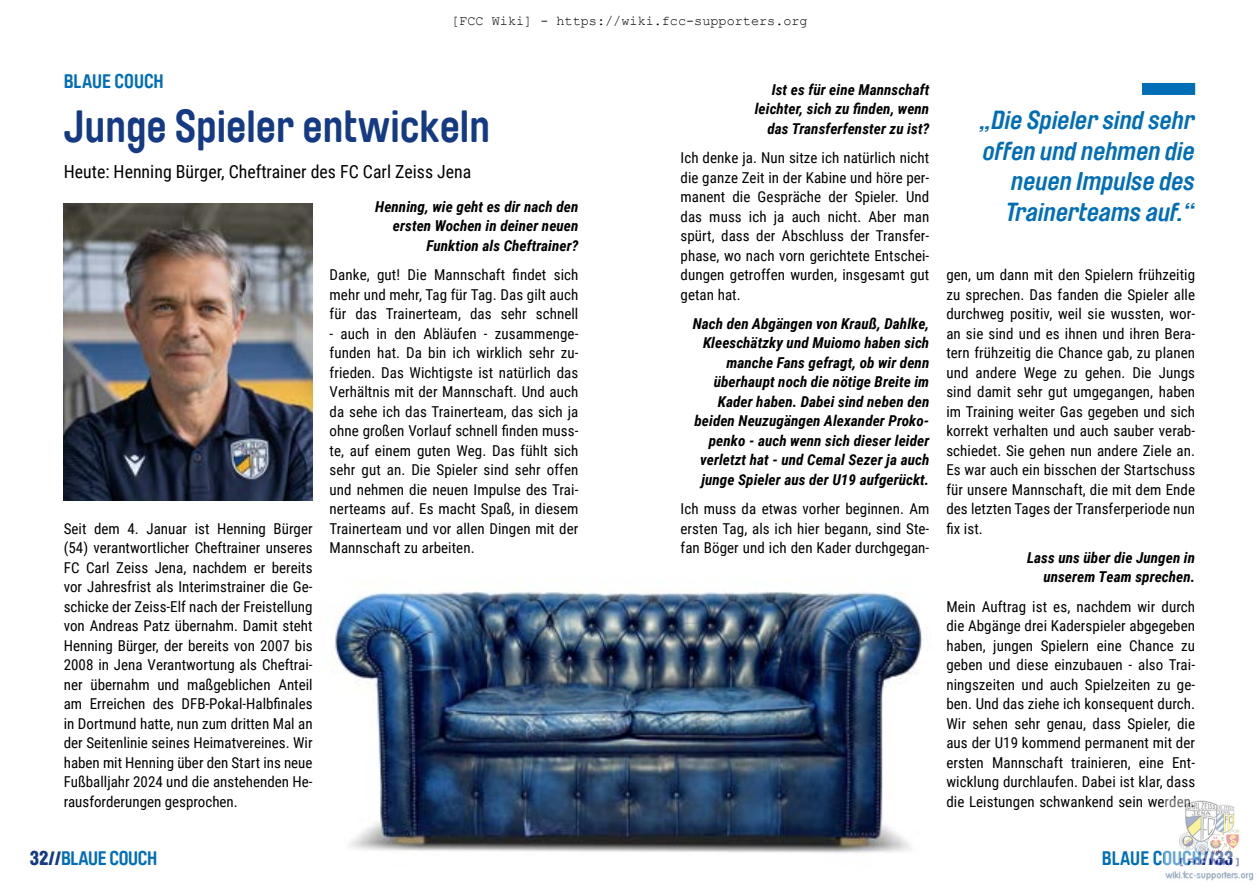
<style>
.page{position:relative;width:1259px;height:893px;background:#fff}
.page>*{position:absolute;margin:0;border:0;box-sizing:border-box;transform-origin:0 0}
.t1{font:700 45px "Brauer Neue";letter-spacing:.005em;color:#143a84}
.t2{font:italic 700 25.5px/30.6px "Brauer Neue";color:#006eb7;text-align:right}
.t3{font:700 19.5px "Brauer Neue";color:#006eb7}
.t4{font:18px "Roboto Condensed";color:#000}
.t5{font:15.75px "Anton";color:#143a84}
.t6{font:15px/19.5px "Roboto Condensed";letter-spacing:.005em;color:#000;text-align:justify}
.t7{font:italic 700 15px/19.5px "Roboto Condensed";letter-spacing:.005em;color:#000;text-align:right}
.t8{font:13.5px "Courier New";color:#000}
.s1{font-weight:900;color:#143a84}
.s2{font-family:"Anton";font-weight:400;font-size:15.75px;color:#143a84}
.s3{font-family:"Brauer Neue";font-weight:900;font-size:19.5px}
</style>
<div class="page">
<img style="left:334px;top:591px;width:588px;height:263px">
<img style="left:64px;top:203px;width:249px;height:298px">
<div style="left:1142px;top:83px;width:53px;height:12px;background:#006eb7"></div>
<img style="left:1165px;top:800px;width:89px;height:81px">
<p class="t8" style="left:451px;top:13px;width:358px">[FCC Wiki] - https://wiki.fcc-supporters.org</p>
<h3 class="t3" style="left:64px;top:70px;width:102px">BLAUE COUCH</h3>
<h1 class="t1" style="left:64px;top:101px;width:428px">Junge Spieler entwickeln</h1>
<p class="t4" style="left:64px;top:159px;width:409px">Heute: Henning Bürger, Cheftrainer des FC Carl Zeiss Jena</p>
<p class="t6" style="left:64px;top:518px;width:250px">Seit dem 4. Januar ist Henning Bürger (54) verantwortlicher Cheftrainer unseres FC Carl Zeiss Jena, nachdem er bereits vor Jahresfrist als Interimstrainer die Ge&shy;schicke der Zeiss-Elf nach der Freistellung von Andreas Patz übernahm. Damit steht Henning Bürger, der bereits von 2007 bis 2008 in Jena Verantwortung als Cheftrai&shy;ner übernahm und maßgeblichen Anteil am Erreichen des DFB-Pokal-Halbfinales in Dortmund hatte, nun zum dritten Mal an der Seitenlinie seines Heimatvereines. Wir haben mit Henning über den Start ins neue Fußballjahr 2024 und die anstehenden He&shy;rausforderungen gesprochen.</p>
<p class="t7" style="left:375px;top:196px;width:205px">Henning, wie geht es dir nach den ersten Wochen in deiner neuen<br>Funktion als Cheftrainer?</p>
<p class="t6" style="left:330px;top:264px;width:250px">Danke, gut! Die Mannschaft findet sich mehr und mehr, Tag für Tag. Das gilt auch für das Trainerteam, das sehr schnell</p>
<p class="t6" style="left:330px;top:323px;width:250px">- auch in den Abläufen - zusammenge&shy;funden hat. Da bin ich wirklich sehr zu&shy;frieden. Das Wichtigste ist natürlich das Verhältnis mit der Mannschaft. Und auch da sehe ich das Trainerteam, das sich ja ohne großen Vorlauf schnell finden muss&shy;te, auf einem guten Weg. Das fühlt sich sehr gut an. Die Spieler sind sehr offen und nehmen die neuen Impulse des Trai&shy;nerteams auf. Es macht Spaß, in diesem Trainerteam und vor allen Dingen mit der Mannschaft zu arbeiten.</p>
<p class="t7" style="left:755px;top:79px;width:176px">Ist es für eine Mannschaft leichter, sich zu finden, wenn das Transferfenster zu ist?</p>
<p class="t6" style="left:680px;top:147px;width:250px">Ich denke ja. Nun sitze ich natürlich nicht die ganze Zeit in der Kabine und höre per&shy;manent die Gespräche der Spieler. Und das muss ich ja auch nicht. Aber man spürt, dass der Abschluss der Transfer&shy;phase, wo nach vorn gerichtete Entschei&shy;dungen getroffen wurden, insgesamt gut getan hat.</p>
<p class="t7" style="left:692px;top:313px;width:238px">Nach den Abgängen von Krauß, Dahlke, Kleeschätzky und Muiomo haben sich manche Fans gefragt, ob wir denn überhaupt noch die nötige Breite im Kader haben. Dabei sind neben den beiden Neuzugängen Alexander Proko&shy;penko - auch wenn sich dieser leider verletzt hat - und Cemal Sezer ja auch junge Spieler aus der U19 aufgerückt.</p>
<p class="t6" style="left:680px;top:498px;width:250px">Ich muss da etwas vorher beginnen. Am ersten Tag, als ich hier begann, sind Ste&shy;fan Böger und ich den Kader durchgegan-</p>
<h2 class="t2" style="left:980px;top:105px;width:217px">„Die Spieler sind sehr offen und nehmen die neuen Impulse des<br>Trainerteams auf.“</h2>
<p class="t6" style="left:946px;top:264px;width:250px">gen, um dann mit den Spielern frühzeitig zu sprechen. Das fanden die Spieler alle durchweg positiv, weil sie wussten, wor&shy;an sie sind und es ihnen und ihren Bera&shy;tern frühzeitig die Chance gab, zu planen und andere Wege zu gehen. Die Jungs sind damit sehr gut umgegangen, haben im Training weiter Gas gegeben und sich korrekt verhalten und auch sauber verab&shy;schiedet. Sie gehen nun andere Ziele an.<br>Es war auch ein bisschen der Startschuss für unsere Mannschaft, die mit dem Ende des letzten Tages der Transferperiode nun fix ist.</p>
<p class="t7" style="left:1027px;top:547px;width:170px">Lass uns über die Jungen in unserem Team sprechen.</p>
<p class="t6" style="left:946px;top:596px;width:250px">Mein Auftrag ist es, nachdem wir durch die Abgänge drei Kaderspieler abgegeben haben, jungen Spielern eine Chance zu geben und diese einzubauen - also Trai&shy;ningszeiten und auch Spielzeiten zu ge&shy;ben. Und das ziehe ich konsequent durch.<br>Wir sehen sehr genau, dass Spieler, die aus der U19 kommend permanent mit der ersten Mannschaft trainieren, eine Ent&shy;wicklung durchlaufen. Dabei ist klar, dass die Leistungen schwankend sein werden.</p>
<h3 class="t3" style="left:30px;top:847px;width:51px"><span class="s1">32</span><span class="s2">//</span>Blaue</h3>
<h3 class="t3" style="left:110px;top:847px;width:20px">Couch</h3>
<h3 class="t3" style="left:1102px;top:847px;width:13px">Blaue</h3>
<h3 class="t3" style="left:1152px;top:847px;width:21px">Couch</h3>
<p class="t5" style="left:1202px;top:850px;width:33px">//<span class="s3">33</span></p>
</div>
